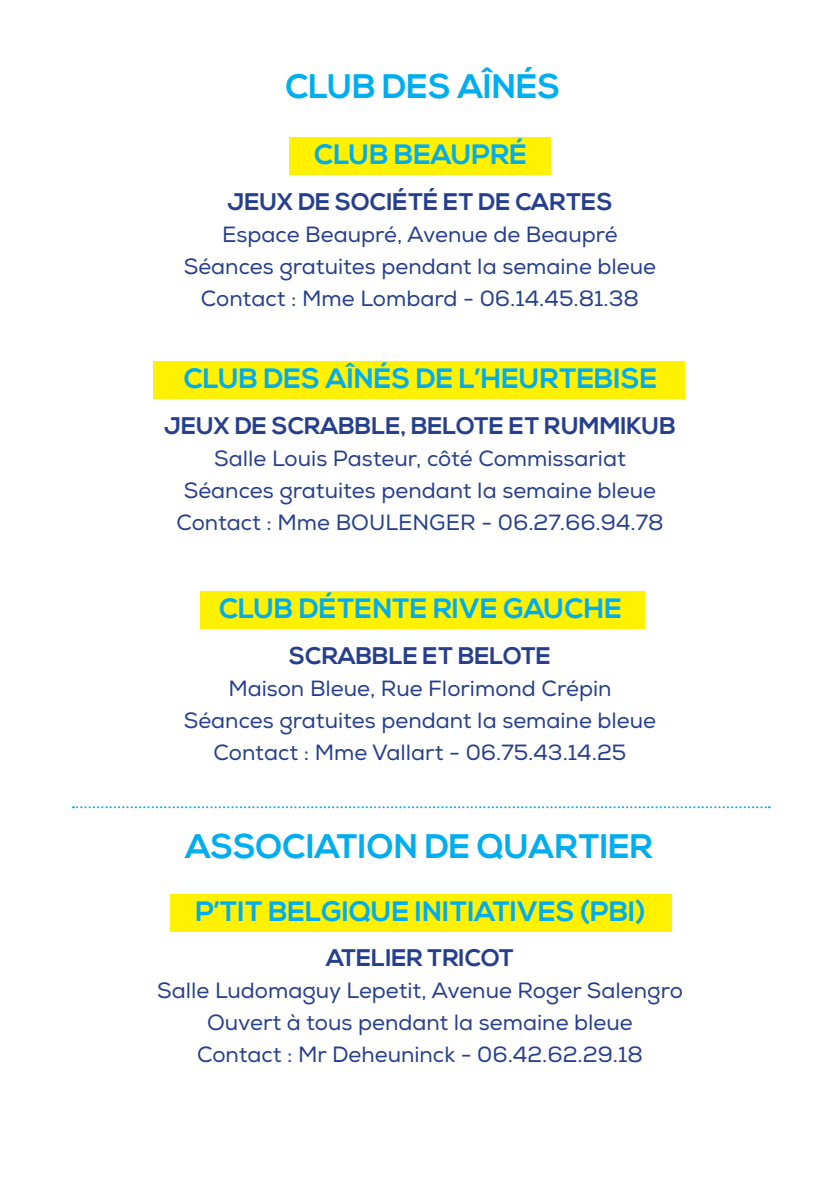
<style>
.page{position:relative;width:840px;height:1191px;background:#fff}
.page>*{position:absolute;margin:0;border:0;box-sizing:border-box;transform-origin:0 0}
.t1{font:700 34px "Nexa";color:#00aeef}
.t2{font:700 28px "Nexa";color:#00aeef}
.t3{font:700 24px "Nexa";color:#253f8e}
.t4{font:22px "Nexa";color:#253f8e}
</style>
<div class="page">
<div style="left:289px;top:137px;width:261px;height:38px;background:#fff101"></div>
<div style="left:153px;top:361px;width:531px;height:38px;background:#fff101"></div>
<div style="left:200px;top:591px;width:444px;height:37px;background:#fff101"></div>
<div style="left:170px;top:894px;width:501px;height:37px;background:#fff101"></div>
<svg style="left:73px;top:806px;width:696px;height:2px"></svg>
<p class="t1" style="left:285px;top:66px;width:276px">CLUB DES AÎNÉS</p>
<p class="t2" style="left:314px;top:138px;width:214px">CLUB BEAUPRÉ</p>
<p class="t3" style="left:227px;top:188px;width:386px">JEUX DE SOCIÉTÉ ET DE CARTES</p>
<p class="t4" style="left:222px;top:221px;width:397px">Espace Beaupré, Avenue de Beaupré</p>
<p class="t4" style="left:184px;top:253px;width:473px">Séances gratuites pendant la semaine bleue</p>
<p class="t4" style="left:201px;top:285px;width:439px">Contact : Mme Lombard - 06.14.45.81.38</p>
<p class="t2" style="left:184px;top:362px;width:474px">CLUB DES AÎNÉS DE L’HEURTEBISE</p>
<p class="t3" style="left:164px;top:412px;width:513px">JEUX DE SCRABBLE, BELOTE ET RUMMIKUB</p>
<p class="t4" style="left:214px;top:445px;width:413px">Salle Louis Pasteur, côté Commissariat</p>
<p class="t4" style="left:184px;top:477px;width:473px">Séances gratuites pendant la semaine bleue</p>
<p class="t4" style="left:176px;top:509px;width:488px">Contact : Mme BOULENGER - 06.27.66.94.78</p>
<p class="t2" style="left:219px;top:592px;width:404px">CLUB DÉTENTE RIVE GAUCHE</p>
<p class="t3" style="left:289px;top:641px;width:263px">SCRABBLE ET BELOTE</p>
<p class="t4" style="left:228px;top:675px;width:384px">Maison Bleue, Rue Florimond Crépin</p>
<p class="t4" style="left:184px;top:707px;width:473px">Séances gratuites pendant la semaine bleue</p>
<p class="t4" style="left:213px;top:739px;width:414px">Contact : Mme Vallart - 06.75.43.14.25</p>
<p class="t1" style="left:185px;top:827px;width:468px">ASSOCIATION DE QUARTIER</p>
<p class="t2" style="left:195px;top:895px;width:451px">P’TIT BELGIQUE INITIATIVES (PBI)</p>
<p class="t3" style="left:326px;top:944px;width:189px">ATELIER TRICOT</p>
<p class="t4" style="left:157px;top:977px;width:527px">Salle Ludomaguy Lepetit, Avenue Roger Salengro</p>
<p class="t4" style="left:207px;top:1009px;width:427px">Ouvert à tous pendant la semaine bleue</p>
<p class="t4" style="left:197px;top:1041px;width:447px">Contact : Mr Deheuninck - 06.42.62.29.18</p>
</div>
